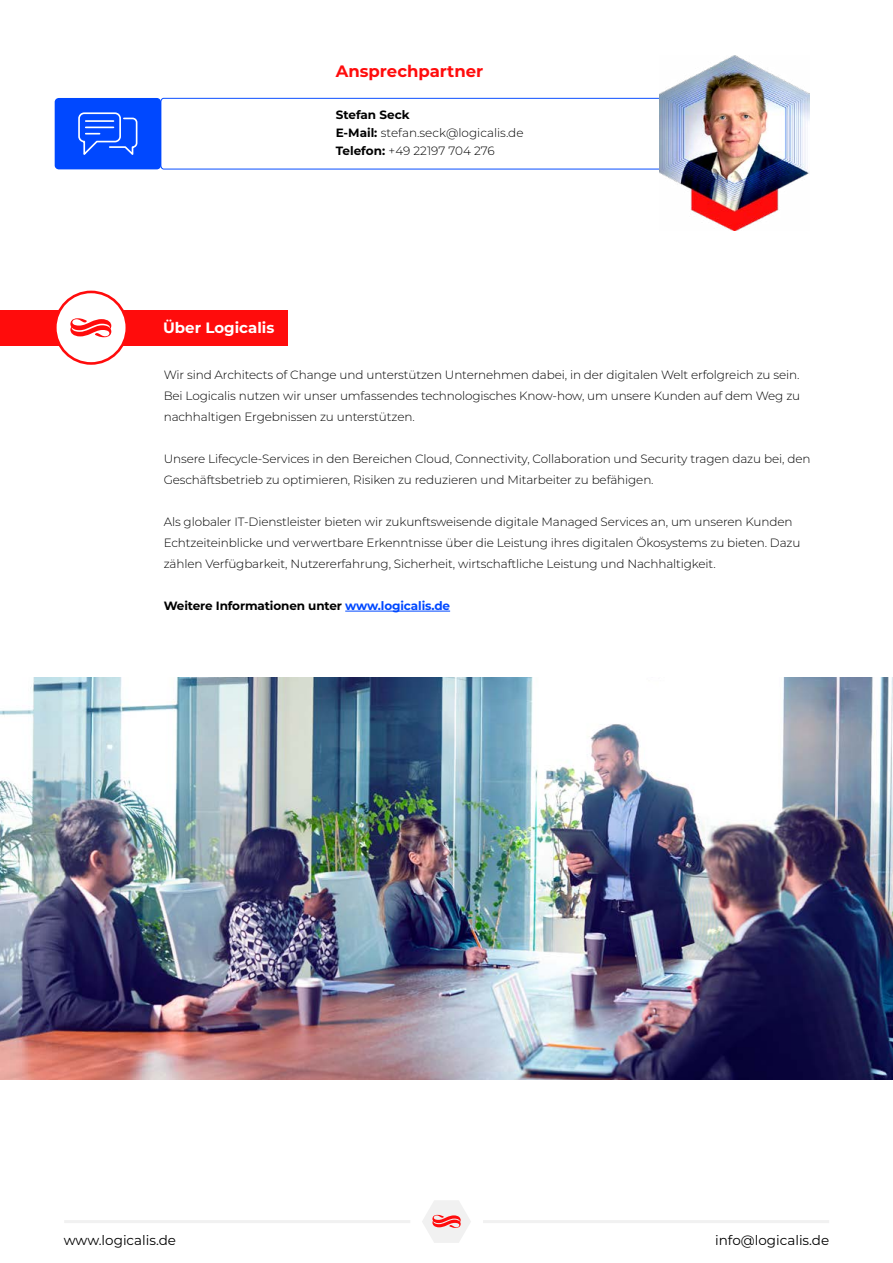
<style>
.page{position:relative;width:893px;height:1263px;background:#fff}
.page>*{position:absolute;margin:0;border:0;box-sizing:border-box;transform-origin:0 0}
.t1{font:700 16.5px "Montserrat";color:#ff0c0c}
.t2{font:700 15px "Montserrat";color:#fff}
.t3{font:13.5px "Montserrat";color:#000}
.t4{font:300 12px/21px "Montserrat";letter-spacing:-.01em;color:#000}
.t5{font:700 12px "Montserrat";letter-spacing:-.01em;color:#000}
.s1{font-weight:700}
.s2{color:#0048ff}
</style>
<div class="page">
<hr style="left:483px;top:1220px;width:346px;height:3px;background:#f1f1f1">
<hr style="left:64px;top:1220px;width:346px;height:3px;background:#f1f1f1">
<svg style="left:422px;top:1200px;width:49px;height:43px"></svg>
<hr style="left:345px;top:611px;width:105px;height:1px;background:#0048ff">
<div style="left:0;top:310px;width:288px;height:35px;background:#ff0c0c"></div>
<div style="left:55px;top:292px;width:72px;height:71px;background:#fff;border-radius:50%"></div>
<div style="left:54px;top:291px;width:74px;height:74px;border:3px solid #ff0c0c;border-radius:50%"></div>
<svg style="left:70px;top:318px;width:41px;height:19px"></svg>
<img style="left:0;top:677px;width:893px;height:402px">
<svg style="left:160px;top:98px;width:500px;height:72px"></svg>
<div style="left:55px;top:98px;width:106px;height:71px;background:#0048ff;border-radius:4px"></div>
<svg style="left:78px;top:112px;width:60px;height:43px"></svg>
<img style="left:660px;top:56px;width:149px;height:175px">
<h1 class="t1" style="left:336px;top:60px;width:149px">Ansprechpartner</h1>
<p class="t4" style="left:336px;top:106px;width:189px;line-height:18px"><span class="s1">Stefan Seck<br>E-Mail:</span> stefan.seck@logicalis.de<br><span class="s1">Telefon:</span> +49 22197 704 276</p>
<p class="t2" style="left:163px;top:317px;width:113px">Über Logicalis</p>
<p class="t4" style="left:164px;top:364px;width:638px;text-align:justify">Wir sind Architects of Change und unterstützen Unternehmen dabei, in der digitalen Welt erfolgreich zu sein.<br>Bei Logicalis nutzen wir unser umfassendes technologisches Know-how, um unsere Kunden auf dem Weg zu nachhaltigen Ergebnissen zu unterstützen.</p>
<p class="t4" style="left:164px;top:448px;width:648px">Unsere Lifecycle-Services in den Bereichen Cloud, Connectivity, Collaboration und Security tragen dazu bei, den<br>Geschäftsbetrieb zu optimieren, Risiken zu reduzieren und Mitarbeiter zu befähigen.</p>
<p class="t4" style="left:164px;top:511px;width:638px">Als globaler IT-Dienstleister bieten wir zukunftsweisende digitale Managed Services an, um unseren Kunden<br>Echtzeiteinblicke und verwertbare Erkenntnisse über die Leistung ihres digitalen Ökosystems zu bieten. Dazu zählen Verfügbarkeit, Nutzererfahrung, Sicherheit, wirtschaftliche Leistung und Nachhaltigkeit.</p>
<p class="t5" style="left:164px;top:597px;width:288px">Weitere Informationen unter <span class="s2">www.logicalis.de</span></p>
<p class="t3" style="left:64px;top:1231px;width:114px">www.logicalis.de</p>
<p class="t3" style="left:715px;top:1231px;width:116px">info@logicalis.de</p>
</div>
